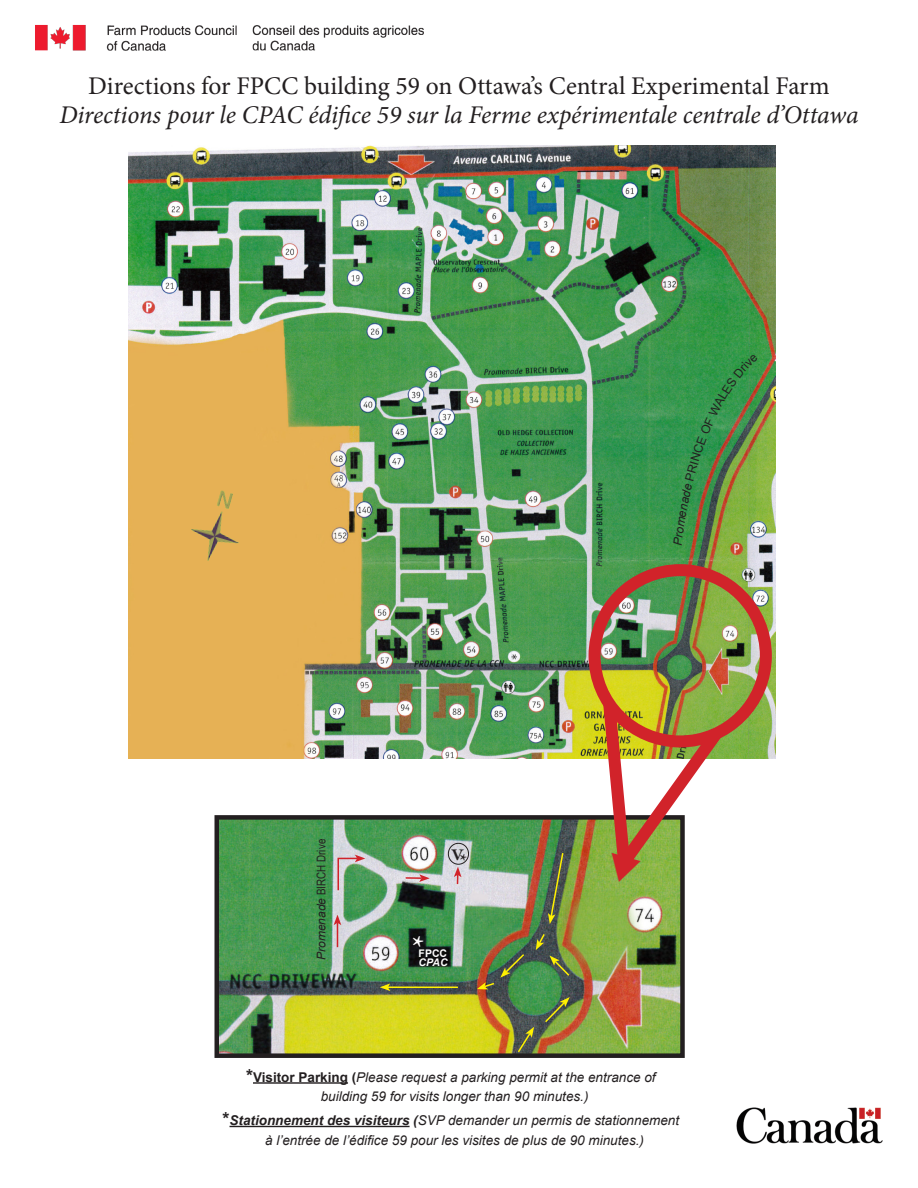
<style>
.page{position:relative;width:918px;height:1188px;background:#fff}
.page>*{position:absolute;margin:0;border:0;box-sizing:border-box;transform-origin:0 0}
.t1{font:700 30px "Minion Pro";color:#fff}
.t2{font:italic 25.5px "Minion Pro";letter-spacing:-.005em;color:#231f20}
.t3{font:25.5px "Minion Pro";color:#231f20}
.t4{font:700 18px "Minion Pro";color:#231f20}
.t5{font:700 16.2px "Minion Pro";color:#231f20;scale:1.11 1}
.t6{font:italic 13.5px "Arial";color:#231f20}
.t7{font:12px "Arial Narrow";color:#231f20}
.t8{font:700 10.5px "Arial";color:#fff}
.t9{font:italic 700 10.5px "Arial";color:#fff}
.s1{font-family:"Arial";font-style:italic}
.s2{font-weight:700;font-style:normal;font-size:18px}
.s3{font-weight:700;font-style:normal}
.s4{font-weight:700}
</style>
<div class="page">
<img style="left:35px;top:24px;width:389px;height:27px">
<img style="left:736px;top:1108px;width:146px;height:35px">
<img style="left:128px;top:145px;width:647px;height:613px">
<img style="left:219px;top:820px;width:461px;height:233px">
<div style="left:214px;top:815px;width:471px;height:243px;border:4px solid #231f20"></div>
<svg style="left:339px;top:855px;width:26px;height:7px"></svg>
<hr style="left:337px;top:858px;width:2px;height:32px;background:#d1232a">
<svg style="left:334px;top:915px;width:7px;height:32px"></svg>
<svg style="left:548px;top:851px;width:17px;height:73px"></svg>
<svg style="left:550px;top:956px;width:21px;height:21px"></svg>
<hr style="left:388px;top:986px;width:70px;height:2px;background:#fff101">
<svg style="left:380px;top:983px;width:10px;height:8px"></svg>
<svg style="left:454px;top:867px;width:8px;height:17px"></svg>
<svg style="left:406px;top:874px;width:24px;height:8px"></svg>
<svg style="left:543px;top:997px;width:27px;height:27px"></svg>
<svg style="left:536px;top:932px;width:10px;height:18px"></svg>
<svg style="left:477px;top:953px;width:49px;height:36px;background:#607242"></svg>
<svg style="left:516px;top:1027px;width:18px;height:27px"></svg>
<hr style="left:253px;top:1082px;width:95px;height:2px;background:#231f20">
<hr style="left:230px;top:1126px;width:180px;height:1px;background:#231f20">
<div style="left:448px;top:843px;width:21px;height:21px;border:1px solid #231f20;border-radius:50%"></div>
<div style="left:589px;top:564px;width:183px;height:183px;border:12px solid #d1232a;border-radius:50%"></div>
<div style="left:159px;top:477px;width:120px;height:100px;background:#e6b155"></div>
<svg style="left:673px;top:354px;width:85px;height:191px;background:#50934b"></svg>
<svg style="left:596px;top:691px;width:138px;height:195px"></svg>
<p class="t3" style="left:88px;top:69px;width:743px">Directions for FPCC building 59 on Ottawa’s Central Experimental Farm</p>
<p class="t2" style="left:59px;top:97px;width:801px">Directions pour le CPAC édifice 59 sur la Ferme expérimentale centrale d’Ottawa</p>
<p class="t7" style="left:312px;top:960px;width:123px;rotate:-90deg"><span class="s1">Promenade</span> BIRCH Drive</p>
<p class="t5" style="left:451px;top:843px;width:13px">V</p>
<p class="t4" style="left:460px;top:848px;width:9px">*</p>
<p class="t1" style="left:412px;top:925px;width:14px">*</p>
<p class="t8" style="left:419px;top:947px;width:30px">FPCC</p>
<p class="t9" style="left:419px;top:956px;width:30px">CPAC</p>
<p class="t6" style="left:246px;top:1068px;width:411px"><span class="s2">*</span><span class="s3">Visitor Parking (</span>Please request a parking permit at the entrance of</p>
<p class="t6" style="left:321px;top:1088px;width:269px">building 59 for visits longer than 90 minutes.)</p>
<p class="t6" style="left:223px;top:1112px;width:458px"><span class="s2">*</span><span class="s4">Stationnement des visiteurs (</span>SVP demander un permis de stationnement</p>
<p class="t6" style="left:265px;top:1131px;width:380px">à l’entrée de l’édifice 59 pour les visites de plus de 90 minutes.)</p>
</div>
